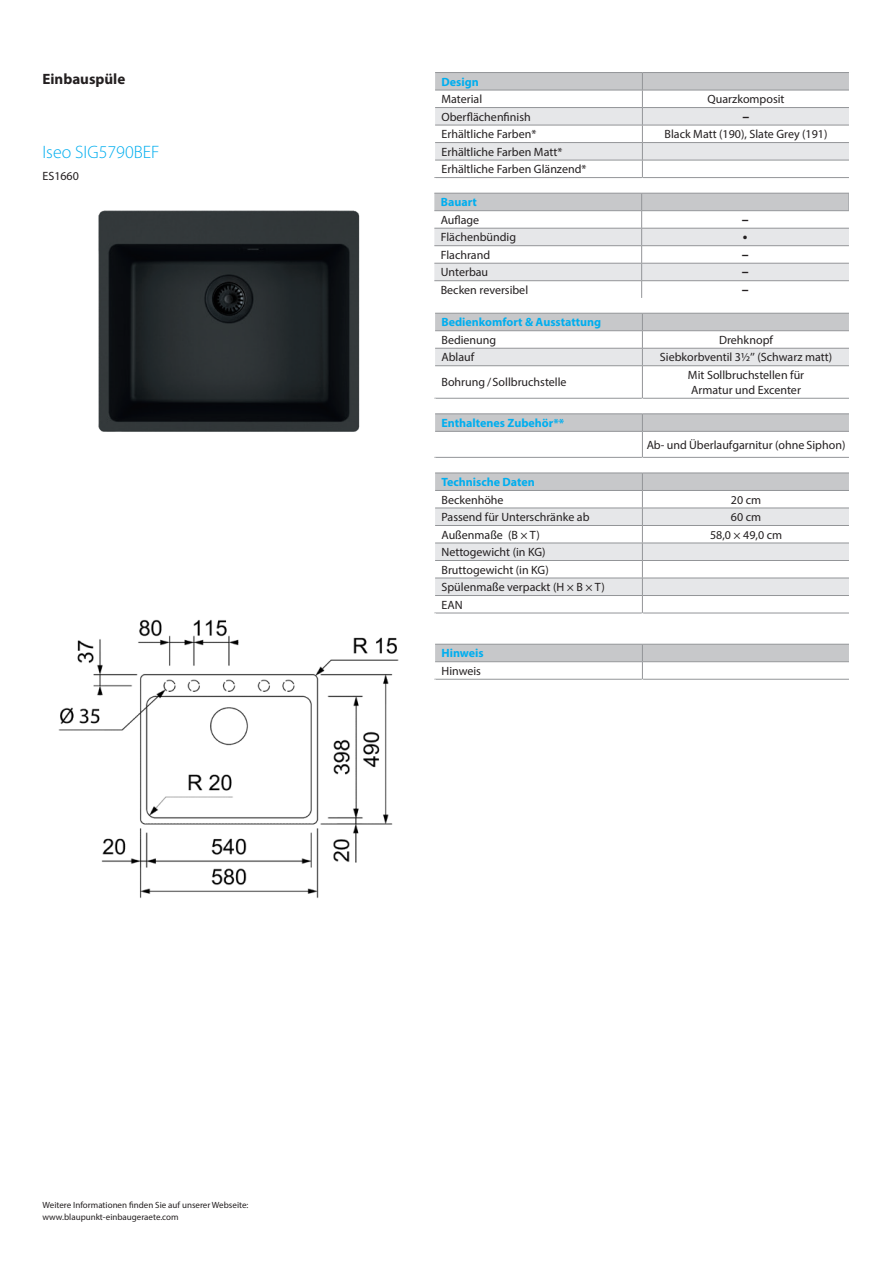
<style>
.page{position:relative;width:893px;height:1263px;background:#fff}
.page>*{position:absolute;margin:0;border:0;box-sizing:border-box;transform-origin:0 0}
.Merkmalsfolge-Modell{font:300 18px "Myriad Pro";color:#00aeef}
.Merkmalsfolge-Produu{font:700 15px "Myriad Pro";color:#231f20}
.Metadata-Wert{font:700 13.8px "Myriad Pro";color:#231f20}
.Metadata{font:12px "Myriad Pro";color:#231f20}
.Metadata-Wert-2{font:12px/15px "Myriad Pro";color:#231f20}
.Kopf{font:700 12px "Myriad Pro";color:#00aeef}
.Merkmalsfolge-Nummer{font:12px "Myriad Pro";color:#231f20}
.Absatz_erster{font:9px "Myriad Pro";color:#231f20}
.Absatz_letzter{font:9px "Myriad Pro";color:#231f20}
.s1{font-family:"Calibri"}
</style>
<div class="page">
<img style="left:58px;top:619px;width:341px;height:279px">
<img style="left:98px;top:210px;width:262px;height:222px">
<hr style="left:435px;top:72px;width:207px;height:1px;background:#939598">
<hr style="left:642px;top:72px;width:208px;height:1px;background:#939598">
<svg style="left:434px;top:73px;width:415px;height:105px"></svg>
<svg style="left:434px;top:193px;width:415px;height:105px"></svg>
<svg style="left:434px;top:313px;width:415px;height:86px"></svg>
<hr style="left:642px;top:330px;width:208px;height:1px;background:#939598">
<hr style="left:435px;top:413px;width:207px;height:1px;background:#939598">
<hr style="left:642px;top:413px;width:208px;height:1px;background:#939598">
<svg style="left:434px;top:414px;width:415px;height:44px"></svg>
<hr style="left:642px;top:431px;width:208px;height:1px;background:#939598">
<svg style="left:434px;top:473px;width:415px;height:141px"></svg>
<hr style="left:642px;top:490px;width:208px;height:1px;background:#939598">
<svg style="left:434px;top:644px;width:415px;height:36px"></svg>
<hr style="left:849px;top:72px;width:3px;height:1130px;background:#fff">
<p class="Merkmalsfolge-Produu" style="left:43px;top:69px;width:84px">Einbauspüle</p>
<p class="Merkmalsfolge-Modell" style="left:43px;top:141px;width:119px">Iseo SIG5790BEF</p>
<p class="Merkmalsfolge-Nummer" style="left:43px;top:169px;width:38px">ES1660</p>
<p class="Kopf" style="left:441px;top:74px;width:39px">Design</p>
<p class="Metadata" style="left:441px;top:92px;width:42px">Material</p>
<p class="Metadata-Wert-2" style="left:707px;top:92px;width:79px">Quarzkomposit</p>
<p class="Metadata" style="left:441px;top:109px;width:91px">Oberflächenfinish</p>
<p class="Metadata-Wert" style="left:743px;top:107px;width:8px">–</p>
<p class="Metadata" style="left:441px;top:127px;width:96px">Erhältliche Farben*</p>
<p class="Metadata-Wert-2" style="left:665px;top:127px;width:164px">Black Matt (190), Slate Grey (191)</p>
<p class="Metadata" style="left:441px;top:144px;width:122px">Erhältliche Farben Matt*</p>
<p class="Metadata" style="left:441px;top:162px;width:146px">Erhältliche Farben Glänzend*</p>
<p class="Kopf" style="left:441px;top:195px;width:38px">Bauart</p>
<p class="Metadata" style="left:441px;top:212px;width:40px">Auflage</p>
<p class="Metadata-Wert" style="left:742px;top:210px;width:8px">–</p>
<p class="Metadata" style="left:441px;top:230px;width:77px">Flächenbündig</p>
<p class="Metadata-Wert" style="left:743px;top:228px;width:6px">•</p>
<p class="Metadata" style="left:441px;top:247px;width:51px">Flachrand</p>
<p class="Metadata-Wert" style="left:742px;top:245px;width:8px">–</p>
<p class="Metadata" style="left:441px;top:265px;width:49px">Unterbau</p>
<p class="Metadata-Wert" style="left:742px;top:263px;width:8px">–</p>
<p class="Metadata" style="left:441px;top:283px;width:89px">Becken reversibel</p>
<p class="Metadata-Wert" style="left:742px;top:280px;width:8px">–</p>
<p class="Kopf" style="left:441px;top:315px;width:161px">Bedienkomfort &amp; Ausstattung</p>
<p class="Metadata" style="left:441px;top:333px;width:56px">Bedienung</p>
<p class="Metadata-Wert-2" style="left:719px;top:332px;width:55px">Drehknopf</p>
<p class="Metadata" style="left:441px;top:350px;width:34px">Ablauf</p>
<p class="Metadata-Wert-2" style="left:660px;top:350px;width:174px">Siebkorbventil 3½<span class="s1">″</span> (Schwarz matt)</p>
<p class="Metadata" style="left:441px;top:375px;width:127px">Bohrung / Sollbruchstelle</p>
<p class="Metadata-Wert-2" style="left:688px;top:367px;width:118px">Mit Sollbruchstellen für<br>Armatur und Excenter</p>
<p class="Kopf" style="left:441px;top:415px;width:124px">Enthaltenes Zubehör**</p>
<p class="Metadata-Wert-2" style="left:647px;top:437px;width:200px">Ab- und Überlaufgarnitur (ohne Siphon)</p>
<p class="Kopf" style="left:441px;top:474px;width:95px">Technische Daten</p>
<p class="Metadata" style="left:441px;top:492px;width:64px">Beckenhöhe</p>
<p class="Metadata-Wert-2" style="left:731px;top:492px;width:32px">20 cm</p>
<p class="Metadata" style="left:441px;top:510px;width:150px">Passend für Unterschränke ab</p>
<p class="Metadata-Wert-2" style="left:731px;top:509px;width:32px">60 cm</p>
<p class="Metadata" style="left:441px;top:527px;width:100px">Außenmaße (B × T)</p>
<p class="Metadata-Wert-2" style="left:710px;top:527px;width:74px">58,0 × 49,0 cm</p>
<p class="Metadata" style="left:441px;top:545px;width:106px">Nettogewicht (in KG)</p>
<p class="Metadata" style="left:441px;top:562px;width:109px">Bruttogewicht (in KG)</p>
<p class="Metadata" style="left:441px;top:580px;width:165px">Spülenmaße verpackt (H × B × T)</p>
<p class="Metadata" style="left:441px;top:597px;width:23px">EAN</p>
<p class="Kopf" style="left:441px;top:646px;width:44px">Hinweis</p>
<p class="Metadata" style="left:441px;top:663px;width:41px">Hinweis</p>
<p class="Absatz_erster" style="left:43px;top:1200px;width:207px">Weitere Informationen finden Sie auf unserer Webseite:</p>
<p class="Absatz_letzter" style="left:43px;top:1212px;width:138px">www.blaupunkt-einbaugeraete.com</p>
</div>
